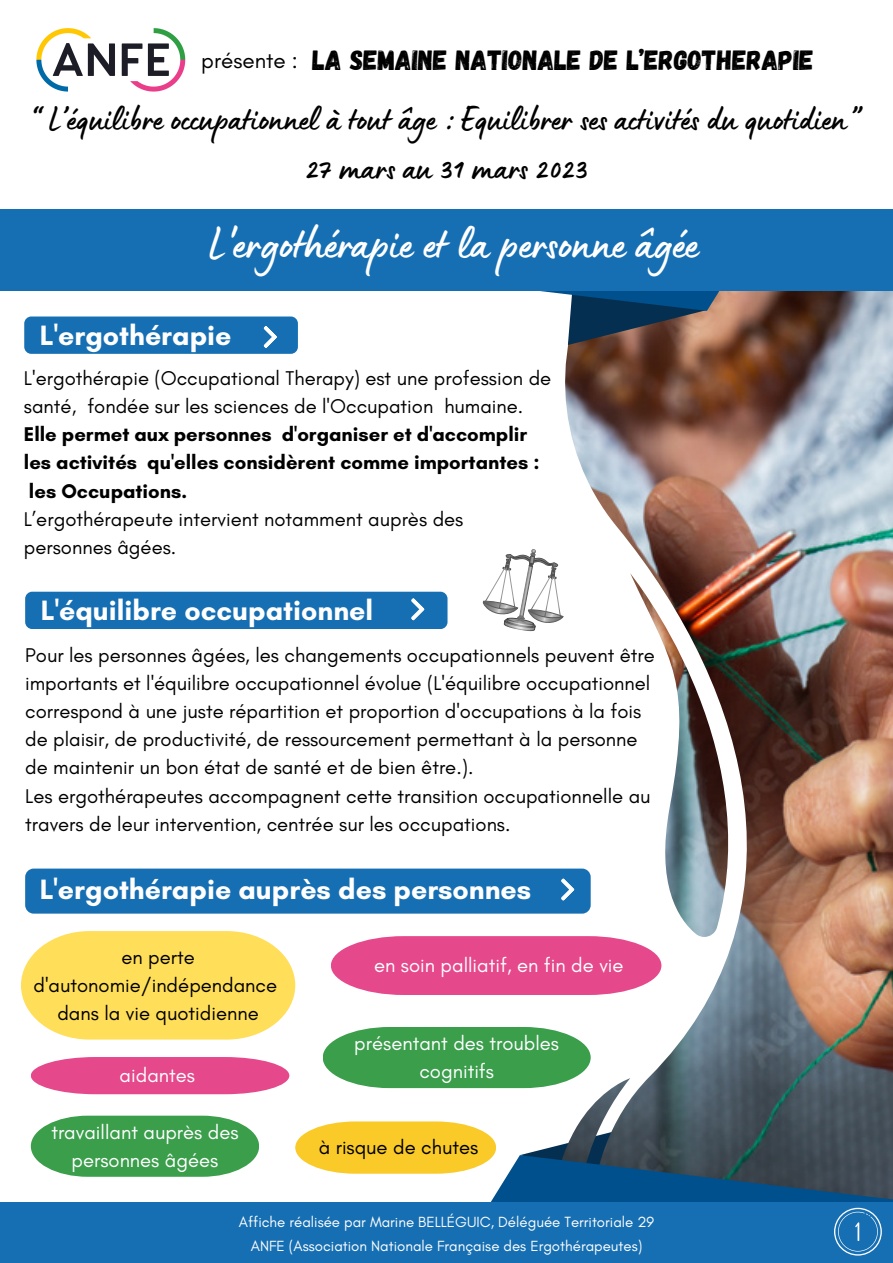
<style>
.page{position:relative;width:893px;height:1263px;background:#fff}
.page>*{position:absolute;margin:0;border:0;box-sizing:border-box;transform-origin:0 0}
.t1{font:48px "Lumios Marker";color:#fff}
.t2{font:36px "Lumios Marker";color:#000}
.t3{font:700 28.5px "Glacial Indifference";color:#fff}
.t4{font:27.75px "Gagalin";color:#000}
.t5{font:22.5px "Glacial Indifference";color:#000}
.t6{font:20.25px/28.1px "Glacial Indifference";color:#000}
.t7{font:700 20.25px/28.1px "Glacial Indifference";color:#000}
.t8{font:20.25px/28.1px "Glacial Indifference";color:#fff;text-align:center}
.t9{font:15px "Glacial Indifference";color:#fff}
</style>
<div class="page">
<img style="left:551px;top:291px;width:342px;height:829px">
<div style="left:0;top:1202px;width:893px;height:61px;background:#166fb3"></div>
<div style="left:24px;top:316px;width:274px;height:38px;background:#166fb3;border-radius:7px"></div>
<svg style="left:263px;top:326px;width:14px;height:22px"></svg>
<img style="left:36px;top:28px;width:150px;height:64px">
<svg style="left:540px;top:291px;width:208px;height:54px;background:#666c76"></svg>
<div style="left:0;top:209px;width:893px;height:82px;background:#166fb3"></div>
<div style="left:25px;top:592px;width:422px;height:37px;background:#166fb3;border-radius:7px"></div>
<svg style="left:411px;top:598px;width:14px;height:23px"></svg>
<div style="left:25px;top:868px;width:565px;height:45px;background:#166fb3;border-radius:8px"></div>
<svg style="left:561px;top:878px;width:14px;height:23px"></svg>
<svg style="left:21px;top:931px;width:274px;height:108px;background:#ffe16a"></svg>
<svg style="left:295px;top:1120px;width:598px;height:135px"></svg>
<svg style="left:323px;top:1027px;width:267px;height:61px;background:#4ea85d"></svg>
<svg style="left:331px;top:936px;width:330px;height:59px;background:#e75996"></svg>
<svg style="left:31px;top:1057px;width:258px;height:37px;background:#e75b97"></svg>
<svg style="left:31px;top:1116px;width:228px;height:61px;background:#4fa85e"></svg>
<svg style="left:482px;top:549px;width:86px;height:84px"></svg>
<p class="t5" style="left:201px;top:47px;width:98px">présente :</p>
<p class="t4" style="left:313px;top:42px;width:503px">La SEMAINE NATIONALE DE L’ERGOTHERAPIE</p>
<p class="t2" style="left:27px;top:107px;width:835px">“ L’équilibre occupationnel à tout âge : Equilibrer ses activités du quotidien”</p>
<p class="t2" style="left:306px;top:157px;width:285px">27 mars au 31 mars 2023</p>
<p class="t1" style="left:209px;top:228px;width:491px">L'ergothérapie et la personne âgée</p>
<p class="t3" style="left:40px;top:318px;width:193px">L'ergothérapie</p>
<p class="t6" style="left:24px;top:364px;width:529px">L'ergothérapie (Occupational Therapy) est une profession de santé, fondée sur les sciences de l'Occupation humaine.</p>
<p class="t7" style="left:24px;top:420px;width:517px">Elle permet aux personnes d'organiser et d'accomplir les activités qu'elles considèrent comme importantes : les Occupations.</p>
<p class="t6" style="left:24px;top:504px;width:441px">L’ergothérapeute intervient notamment auprès des personnes âgées.</p>
<p class="t3" style="left:41px;top:593px;width:334px">L'équilibre occupationnel</p>
<p class="t6" style="left:25px;top:641px;width:631px">Pour les personnes âgées, les changements occupationnels peuvent être importants et l'équilibre occupationnel évolue (L'équilibre occupationnel correspond à une juste répartition et proportion d'occupations à la fois de plaisir, de productivité, de ressourcement permettant à la personne de maintenir un bon état de santé et de bien être.).</p>
<p class="t6" style="left:25px;top:781px;width:627px">Les ergothérapeutes accompagnent cette transition occupationnelle au travers de leur intervention, centrée sur les occupations.</p>
<p class="t3" style="left:40px;top:872px;width:493px">L'ergothérapie auprès des personnes</p>
<p class="t6" style="left:34px;top:942px;width:245px;text-align:center">en perte d'autonomie/indépendance</p>
<p class="t6" style="left:57px;top:999px;width:203px">dans la vie quotidienne</p>
<p class="t8" style="left:120px;top:1061px;width:77px">aidantes</p>
<p class="t8" style="left:51px;top:1117px;width:189px">travaillant auprès des personnes âgées</p>
<p class="t8" style="left:374px;top:951px;width:251px">en soin palliatif, en fin de vie</p>
<p class="t8" style="left:354px;top:1029px;width:206px">présentant des troubles cognitifs</p>
<p class="t6" style="left:319px;top:1133px;width:161px">à risque de chutes</p>
<p class="t9" style="left:239px;top:1212px;width:417px">Affiche réalisée par Marine BELLÉGUIC, Déléguée Territoriale 29</p>
<p class="t9" style="left:251px;top:1236px;width:393px">ANFE (Association Nationale Française des Ergothérapeutes)</p>
</div>
